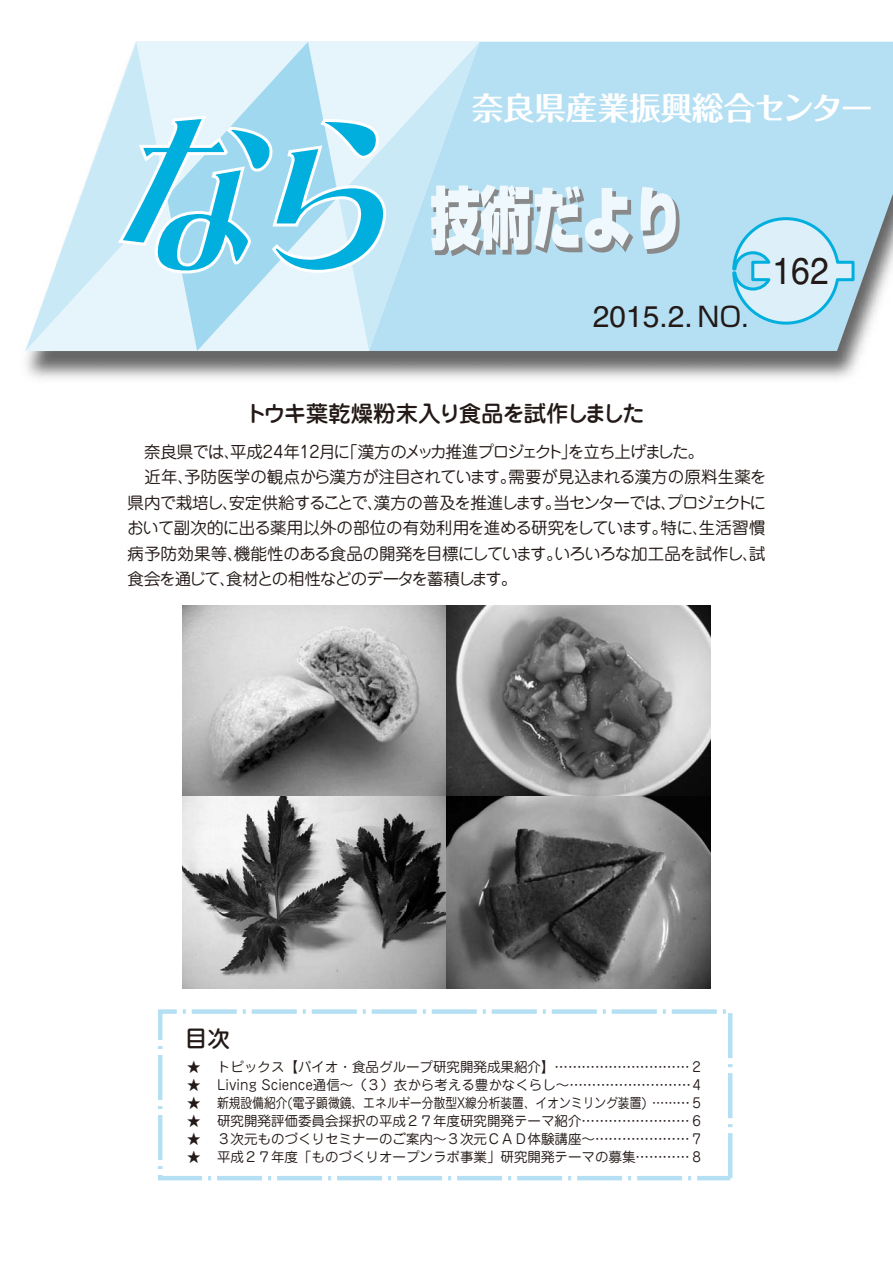
<style>
.page{position:relative;width:893px;height:1263px;background:#fff}
.page>*{position:absolute;margin:0;border:0;box-sizing:border-box;transform-origin:0 0}
.t1{font:67.5px "Shin Go Pro Ultra 90 pv RKSJ H";color:#898989;scale:.75 1}
.t2{font:37.5px "Helvetica";color:#231916;scale:.9 1}
.t3{font:31.5px "Folk Pro Bold 90 pv RKSJ H";color:#fff}
.t4{font:30px "Helvetica";color:#231916}
.t5{font:22.5px "Jun 34 Pro Medium 90 pv RKSJ H";letter-spacing:-.055em;color:#231916}
.t6{font:16.5px/25.5px "Jun 201 Pro Regular 90 pv RKSJ H";letter-spacing:-.05em;color:#231916}
.t7{font:13.5px/18px "Jun 201 Pro Regular 90 pv RKSJ H";color:#231916;text-align:justify}
.s1{font-family:"Shin Go Pro Regular 90 pv RKSJ H";font-size:27px}
</style>
<div class="page">
<img style="left:25px;top:41px;width:868px;height:338px">
<div style="left:480px;top:42px;width:413px;height:309px;background:#b5e0f3"></div>
<svg style="left:26px;top:42px;width:454px;height:309px;background:#c3e8f5"></svg>
<svg style="left:731px;top:216px;width:125px;height:110px;background:#b5e1f2"></svg>
<div style="left:158px;top:1009px;width:574px;height:171px;border:4px dashed #b5e0f3"></div>
<img style="left:183px;top:605px;width:527px;height:383px">
<h3 class="t3" style="left:472px;top:97px;width:402px">奈良県産業振興総合センター</h3>
<h1 class="t1" style="left:433px;top:197px;width:339px">技術だより</h1>
<h3 class="t4" style="left:593px;top:305px;width:157px">2015.2. <span class="s1">NO.</span></h3>
<h2 class="t2" style="left:772px;top:257px;width:64px">162</h2>
<h3 class="t5" style="left:245px;top:405px;width:401px">トウキ葉乾燥粉末入り食品を試作しました</h3>
<p class="t6" style="left:127px;top:441px;width:641px">　奈良県では、平成24年12月に「漢方のメッカ推進プロジェクト」を立ち上げました。<br>　近年、予防医学の観点から漢方が注目されています。需要が見込まれる漢方の原料生薬を県内で栽培し、安定供給することで、漢方の普及を推進します。当センターでは、プロジェクトにおいて副次的に出る薬用以外の部位の有効利用を進める研究をしています。特に、生活習慣病予防効果等、機能性のある食品の開発を目標にしています。いろいろな加工品を試作し、試食会を通じて、食材との相性などのデータを蓄積します。</p>
<h3 class="t5" style="left:185px;top:1030px;width:46px">目次</h3>
<p class="t7" style="left:217px;top:1060px;width:485px">トピックス【バイオ・食品グループ研究開発成果紹介】………………………… 2<br>Living Science通信～（３）衣から考える豊かなくらし～………………………4新規設備紹介(電子顕微鏡、エネルギー分散型X線分析装置、イオンミリング装置) ……… 5研究開発評価委員会採択の平成２７年度研究開発テーマ紹介…………………… 6<br>３次元ものづくりセミナーのご案内～３次元ＣＡＤ体験講座～………………… 7平成２７年度「ものづくりオープンラボ事業」研究開発テーマの募集………… 8</p>
<p class="t7" style="left:187px;top:1060px;width:15px">★ ★ ★ ★ ★ ★</p>
</div>
